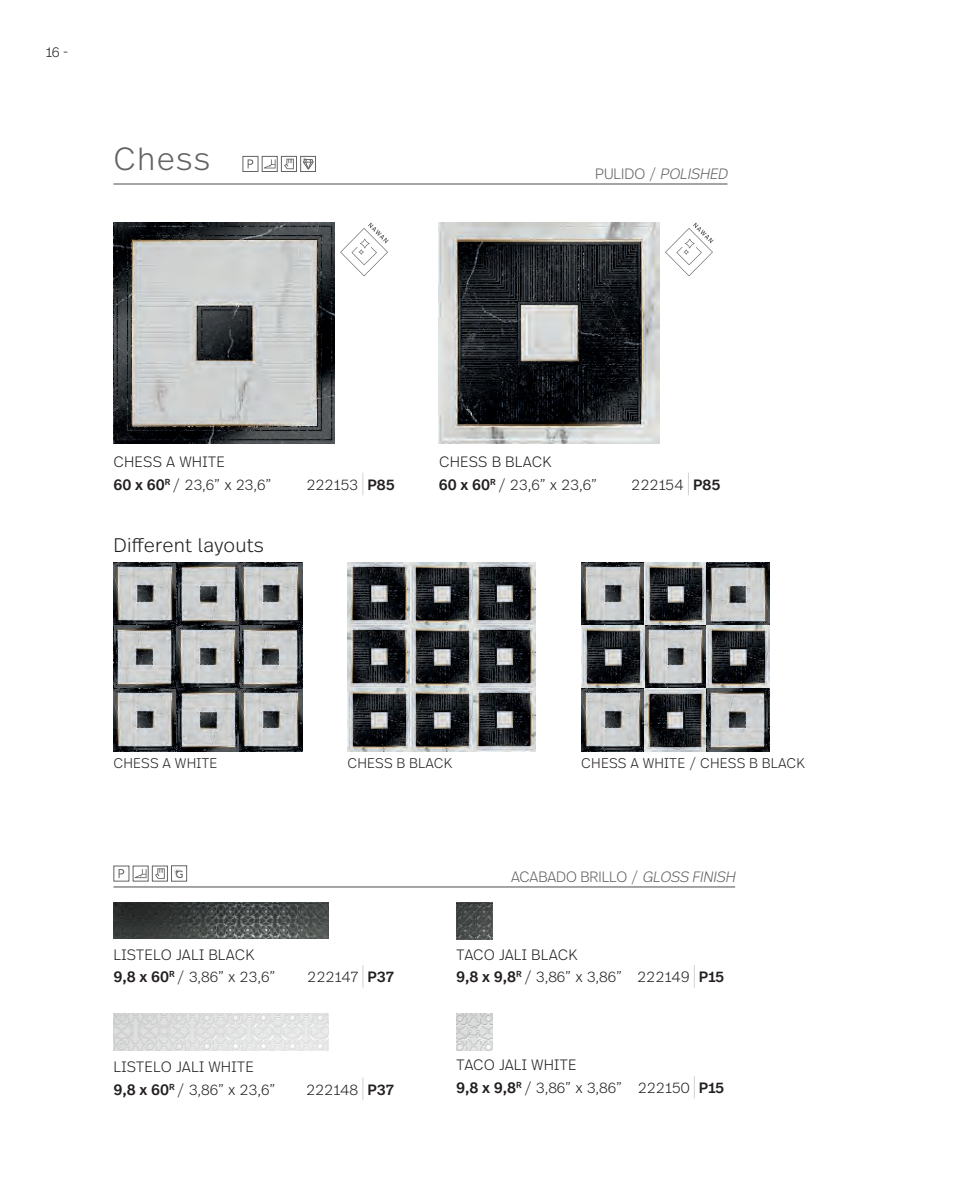
<style>
.page{position:relative;width:964px;height:1191px;background:#fff}
.page>*{position:absolute;margin:0;border:0;box-sizing:border-box;transform-origin:0 0}
.t1{font:300 32px "Real Head Pro";letter-spacing:.06em;color:#636366}
.t2{font:300 19.6px "Real Text Pro";letter-spacing:.01em;color:#231f20}
.t3{font:300 15px/22.6px "Real Text Pro";color:#231f20}
.t4{font:300 15px "Real Head Pro";color:#636366}
.t5{font:italic 300 15px "Real Head Pro";color:#636366}
.t6{font:300 14px "Real Text Pro";letter-spacing:.01em;color:#231f20}
.t7{font:500 10.6px "P22 Underground";color:#636366}
.s1{font-style:normal}
.s2{font-weight:500}
.s3{font-style:italic}
</style>
<div class="page">
<svg style="left:362px;top:472px;width:1px;height:23px"></svg>
<svg style="left:688px;top:472px;width:1px;height:23px"></svg>
<img style="left:113px;top:223px;width:221px;height:221px">
<img style="left:438px;top:223px;width:221px;height:221px">
<img style="left:113px;top:562px;width:63px;height:63px">
<svg style="left:176px;top:562px;width:63px;height:63px;background:#939595"></svg>
<svg style="left:239px;top:562px;width:63px;height:63px;background:#929595"></svg>
<svg style="left:113px;top:625px;width:63px;height:63px;background:#929595"></svg>
<svg style="left:176px;top:625px;width:63px;height:63px;background:#929595"></svg>
<svg style="left:239px;top:625px;width:63px;height:63px;background:#929595"></svg>
<svg style="left:113px;top:688px;width:63px;height:63px;background:#929595"></svg>
<svg style="left:176px;top:688px;width:63px;height:63px;background:#939595"></svg>
<svg style="left:239px;top:688px;width:63px;height:63px;background:#929595"></svg>
<img style="left:581px;top:562px;width:63px;height:63px">
<svg style="left:644px;top:562px;width:63px;height:63px;background:#585a5c"></svg>
<svg style="left:707px;top:562px;width:63px;height:63px;background:#939595"></svg>
<svg style="left:644px;top:625px;width:63px;height:63px;background:#969899"></svg>
<svg style="left:581px;top:625px;width:63px;height:63px;background:#595b5c"></svg>
<svg style="left:707px;top:625px;width:63px;height:63px;background:#585a5c"></svg>
<svg style="left:581px;top:688px;width:63px;height:63px;background:#929595"></svg>
<svg style="left:644px;top:688px;width:63px;height:63px;background:#585a5b"></svg>
<svg style="left:707px;top:688px;width:63px;height:63px;background:#939595"></svg>
<img style="left:347px;top:562px;width:63px;height:63px">
<svg style="left:410px;top:562px;width:63px;height:63px;background:#595b5c"></svg>
<svg style="left:473px;top:562px;width:63px;height:63px;background:#5a5c5e"></svg>
<svg style="left:347px;top:625px;width:63px;height:63px;background:#585a5c"></svg>
<svg style="left:410px;top:625px;width:63px;height:63px;background:#595b5c"></svg>
<svg style="left:473px;top:625px;width:63px;height:63px;background:#5a5c5e"></svg>
<svg style="left:347px;top:688px;width:63px;height:63px;background:#595b5c"></svg>
<svg style="left:410px;top:688px;width:63px;height:63px;background:#595b5c"></svg>
<svg style="left:473px;top:688px;width:63px;height:63px;background:#5a5c5e"></svg>
<svg style="left:362px;top:965px;width:1px;height:22px"></svg>
<svg style="left:694px;top:965px;width:1px;height:22px"></svg>
<svg style="left:362px;top:1077px;width:1px;height:23px"></svg>
<svg style="left:694px;top:1075px;width:1px;height:23px"></svg>
<svg style="left:113px;top:938px;width:216px;height:1px"></svg>
<img style="left:113px;top:903px;width:216px;height:35px">
<img style="left:456px;top:903px;width:37px;height:36px">
<img style="left:113px;top:1013px;width:216px;height:37px">
<img style="left:456px;top:1013px;width:37px;height:37px">
<svg style="left:340px;top:223px;width:49px;height:53px"></svg>
<svg style="left:665px;top:223px;width:48px;height:53px"></svg>
<hr style="left:113px;top:184px;width:614px;height:1px;background:#4b4c4d">
<svg style="left:248px;top:159px;width:5px;height:9px"></svg>
<div style="left:242px;top:156px;width:16px;height:16px;border:1px solid #636366"></div>
<div style="left:262px;top:156px;width:16px;height:16px;border:1px solid #636366"></div>
<svg style="left:264px;top:159px;width:12px;height:9px"></svg>
<div style="left:281px;top:156px;width:16px;height:16px;border:1px solid #636366"></div>
<svg style="left:284px;top:159px;width:10px;height:10px"></svg>
<div style="left:300px;top:156px;width:16px;height:16px;border:1px solid #636366"></div>
<svg style="left:302px;top:157px;width:12px;height:13px"></svg>
<hr style="left:113px;top:886px;width:622px;height:1px;background:#4b4c4d">
<svg style="left:119px;top:869px;width:5px;height:9px"></svg>
<div style="left:113px;top:865px;width:16px;height:16px;border:1px solid #636366"></div>
<div style="left:133px;top:865px;width:16px;height:16px;border:1px solid #636366"></div>
<svg style="left:135px;top:869px;width:11px;height:9px"></svg>
<div style="left:152px;top:865px;width:16px;height:16px;border:1px solid #636366"></div>
<svg style="left:155px;top:868px;width:10px;height:10px"></svg>
<svg style="left:173px;top:868px;width:6px;height:6px"></svg>
<div style="left:171px;top:865px;width:16px;height:16px;border:1px solid #636366"></div>
<p class="t6" style="left:45px;top:41px;width:24px">16 -</p>
<h1 class="t1" style="left:114px;top:134px;width:98px">Chess</h1>
<p class="t5" style="left:595px;top:162px;width:137px"><span class="s1">P U L I D O /</span> POLISHED</p>
<p class="t3" style="left:113px;top:449px;width:160px">CHESS A WHITE<br><span class="s2">60 x 60</span><sup>R</sup> / 23,6” x 23,6”</p>
<h2 class="t2" style="left:113px;top:530px;width:152px">Different layouts</h2>
<p class="t3" style="left:306px;top:472px;width:90px">222153 <span class="s2">P85</span></p>
<p class="t3" style="left:439px;top:449px;width:160px">CHESS B BLACK<br><span class="s2">60 x 60</span><sup>R</sup> / 23,6” x 23,6”</p>
<p class="t3" style="left:631px;top:472px;width:91px">222154 <span class="s2">P85</span></p>
<p class="t6" style="left:113px;top:752px;width:105px">CHESS A WHITE</p>
<p class="t6" style="left:581px;top:752px;width:226px">CHESS A WHITE / CHESS B BLACK</p>
<p class="t6" style="left:347px;top:752px;width:107px">CHESS B BLACK</p>
<p class="t7" style="left:175px;top:868px;width:10px">G</p>
<p class="t4" style="left:511px;top:865px;width:229px">ACABADO BRILLO / <span class="s3">GLOSS FINISH</span></p>
<p class="t3" style="left:113px;top:942px;width:164px">LISTELO JALI BLACK<br><span class="s2">9,8 x 60</span><sup>R</sup> / 3,86” x 23,6”</p>
<p class="t3" style="left:113px;top:1054px;width:164px">LISTELO JALI WHITE<br><span class="s2">9,8 x 60</span><sup>R</sup> / 3,86” x 23,6”</p>
<p class="t3" style="left:307px;top:964px;width:88px">222147 <span class="s2">P37</span></p>
<p class="t3" style="left:306px;top:1077px;width:89px">222148 <span class="s2">P37</span></p>
<p class="t3" style="left:456px;top:942px;width:270px">TACO JALI BLACK<br><span class="s2">9,8 x 9,8</span><sup>R</sup> / 3,86” x 3,86” 222149 <span class="s2">P15</span></p>
<p class="t3" style="left:456px;top:1052px;width:270px">TACO JALI WHITE<br><span class="s2">9,8 x 9,8</span><sup>R</sup> / 3,86” x 3,86” 222150 <span class="s2">P15</span></p>
</div>
